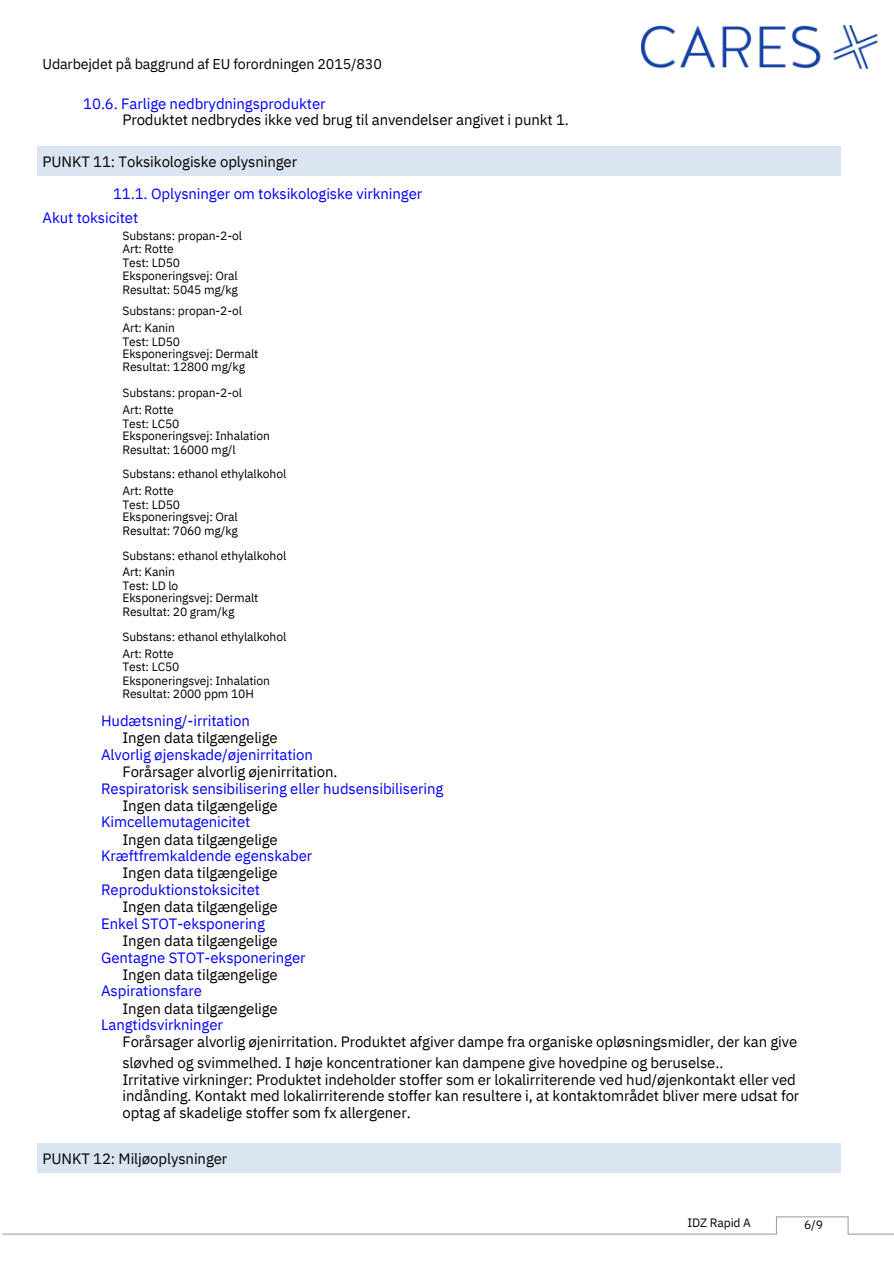
<style>
.page{position:relative;width:894px;height:1264px;background:#fff}
.page>*{position:absolute;margin:0;border:0;box-sizing:border-box;transform-origin:0 0}
.t1{font:15px "IBM Plex Sans";letter-spacing:-.01em;color:#000}
.t2{font:15px "IBM Plex Sans";letter-spacing:-.01em;color:#00f}
.t3{font:14.25px "IBM Plex Sans";letter-spacing:-.01em;color:#000}
.t4{font:12px "IBM Plex Sans";letter-spacing:-.01em;color:#000}
</style>
<div class="page">
<div style="left:37px;top:146px;width:803px;height:30px;background:#dbe5f1"></div>
<div style="left:37px;top:1143px;width:803px;height:30px;background:#dbe5f1"></div>
<svg style="left:2px;top:1216px;width:891px;height:19px"></svg>
<img style="left:641px;top:25px;width:236px;height:44px">
<p class="t3" style="left:43px;top:54px;width:341px">Udarbejdet på baggrund af EU forordningen 2015/830</p>
<p class="t2" style="left:83px;top:93px;width:244px">10.6. Farlige nedbrydningsprodukter</p>
<p class="t1" style="left:122px;top:110px;width:448px">Produktet nedbrydes ikke ved brug til anvendelser angivet i punkt 1.</p>
<p class="t1" style="left:43px;top:152px;width:256px">PUNKT 11: Toksikologiske oplysninger</p>
<p class="t2" style="left:113px;top:183px;width:310px">11.1. Oplysninger om toksikologiske virkninger</p>
<p class="t2" style="left:43px;top:208px;width:97px">Akut toksicitet</p>
<p class="t4" style="left:122px;top:227px;width:121px">Substans: propan-2-ol</p>
<p class="t4" style="left:122px;top:241px;width:53px">Art: Rotte</p>
<p class="t4" style="left:122px;top:254px;width:59px">Test: LD50</p>
<p class="t4" style="left:122px;top:268px;width:117px">Eksponeringsvej: Oral</p>
<p class="t4" style="left:122px;top:281px;width:117px">Resultat: 5045 mg/kg</p>
<p class="t4" style="left:122px;top:303px;width:121px">Substans: propan-2-ol</p>
<p class="t4" style="left:122px;top:320px;width:54px">Art: Kanin</p>
<p class="t4" style="left:122px;top:333px;width:59px">Test: LD50</p>
<p class="t4" style="left:122px;top:345px;width:137px">Eksponeringsvej: Dermalt</p>
<p class="t4" style="left:122px;top:359px;width:124px">Resultat: 12800 mg/kg</p>
<p class="t4" style="left:122px;top:385px;width:121px">Substans: propan-2-ol</p>
<p class="t4" style="left:122px;top:402px;width:53px">Art: Rotte</p>
<p class="t4" style="left:122px;top:415px;width:58px">Test: LC50</p>
<p class="t4" style="left:122px;top:428px;width:149px">Eksponeringsvej: Inhalation</p>
<p class="t4" style="left:122px;top:441px;width:115px">Resultat: 16000 mg/l</p>
<p class="t4" style="left:122px;top:466px;width:165px">Substans: ethanol ethylalkohol</p>
<p class="t4" style="left:122px;top:483px;width:53px">Art: Rotte</p>
<p class="t4" style="left:122px;top:496px;width:59px">Test: LD50</p>
<p class="t4" style="left:122px;top:509px;width:117px">Eksponeringsvej: Oral</p>
<p class="t4" style="left:122px;top:522px;width:117px">Resultat: 7060 mg/kg</p>
<p class="t4" style="left:122px;top:547px;width:165px">Substans: ethanol ethylalkohol</p>
<p class="t4" style="left:122px;top:564px;width:54px">Art: Kanin</p>
<p class="t4" style="left:122px;top:577px;width:57px">Test: LD lo</p>
<p class="t4" style="left:122px;top:590px;width:137px">Eksponeringsvej: Dermalt</p>
<p class="t4" style="left:122px;top:603px;width:113px">Resultat: 20 gram/kg</p>
<p class="t4" style="left:122px;top:628px;width:165px">Substans: ethanol ethylalkohol</p>
<p class="t4" style="left:122px;top:645px;width:53px">Art: Rotte</p>
<p class="t4" style="left:122px;top:658px;width:58px">Test: LC50</p>
<p class="t4" style="left:122px;top:672px;width:149px">Eksponeringsvej: Inhalation</p>
<p class="t4" style="left:122px;top:686px;width:133px">Resultat: 2000 ppm 10H</p>
<p class="t2" style="left:101px;top:710px;width:150px">Hudætsning/-irritation</p>
<p class="t2" style="left:101px;top:744px;width:213px">Alvorlig øjenskade/øjenirritation</p>
<p class="t2" style="left:101px;top:778px;width:343px">Respiratorisk sensibilisering eller hudsensibilisering</p>
<p class="t2" style="left:101px;top:812px;width:151px">Kimcellemutagenicitet</p>
<p class="t2" style="left:101px;top:845px;width:212px">Kræftfremkaldende egenskaber</p>
<p class="t2" style="left:101px;top:879px;width:160px">Reproduktionstoksicitet</p>
<p class="t2" style="left:101px;top:913px;width:165px">Enkel STOT-eksponering</p>
<p class="t2" style="left:101px;top:947px;width:206px">Gentagne STOT-eksponeringer</p>
<p class="t2" style="left:101px;top:980px;width:102px">Aspirationsfare</p>
<p class="t2" style="left:101px;top:1014px;width:123px">Langtidsvirkninger</p>
<p class="t1" style="left:122px;top:727px;width:157px">Ingen data tilgængelige</p>
<p class="t1" style="left:122px;top:761px;width:216px">Forårsager alvorlig øjenirritation.</p>
<p class="t1" style="left:122px;top:795px;width:157px">Ingen data tilgængelige</p>
<p class="t1" style="left:122px;top:829px;width:157px">Ingen data tilgængelige</p>
<p class="t1" style="left:122px;top:863px;width:157px">Ingen data tilgængelige</p>
<p class="t1" style="left:122px;top:896px;width:157px">Ingen data tilgængelige</p>
<p class="t1" style="left:122px;top:930px;width:157px">Ingen data tilgængelige</p>
<p class="t1" style="left:122px;top:964px;width:157px">Ingen data tilgængelige</p>
<p class="t1" style="left:122px;top:998px;width:157px">Ingen data tilgængelige</p>
<p class="t1" style="left:122px;top:1032px;width:676px">Forårsager alvorlig øjenirritation. Produktet afgiver dampe fra organiske opløsningsmidler, der kan give</p>
<p class="t1" style="left:122px;top:1052px;width:602px">sløvhed og svimmelhed. I høje koncentrationer kan dampene give hovedpine og beruselse..</p>
<p class="t1" style="left:122px;top:1069px;width:674px">Irritative virkninger: Produktet indeholder stoffer som er lokalirriterende ved hud/øjenkontakt eller ved</p>
<p class="t1" style="left:122px;top:1086px;width:678px">indånding. Kontakt med lokalirriterende stoffer kan resultere i, at kontaktområdet bliver mere udsat for</p>
<p class="t1" style="left:122px;top:1102px;width:290px">optag af skadelige stoffer som fx allergener.</p>
<p class="t1" style="left:43px;top:1148px;width:186px">PUNKT 12: Miljøoplysninger</p>
<p class="t4" style="left:687px;top:1214px;width:65px">IDZ Rapid A</p>
<p class="t4" style="left:803px;top:1216px;width:20px">6/9</p>
</div>
